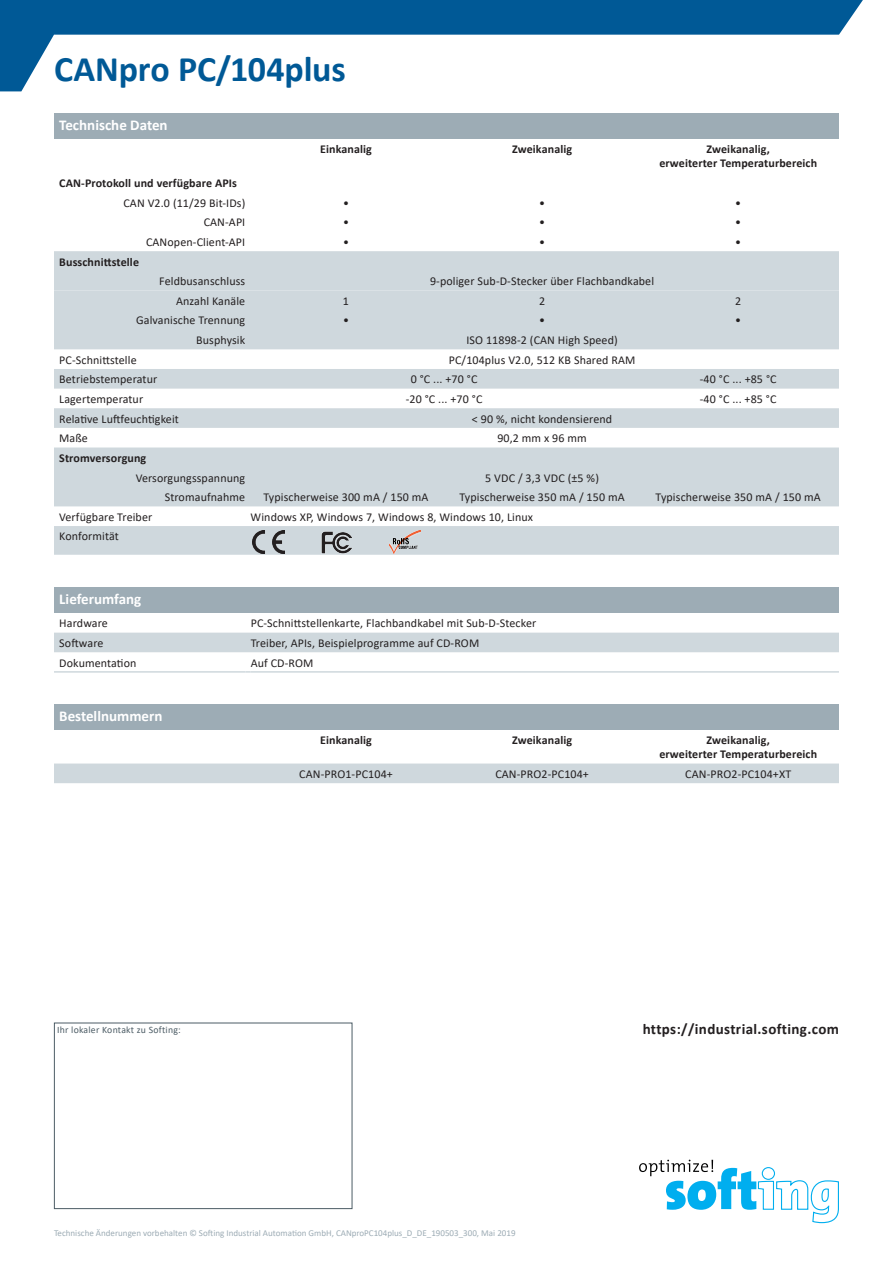
<style>
.page{position:relative;width:893px;height:1263px;background:#fff}
.page>*{position:absolute;margin:0;border:0;box-sizing:border-box;transform-origin:0 0}
.t1{font:700 36px "Calibri";letter-spacing:-.005em;color:#005996}
.t2{font:700 15px "Calibri";color:#fff}
.t3{font:700 15px "Calibri";letter-spacing:.025em;color:#231f20}
.t4{font:12px "Calibri";letter-spacing:.01em;color:#231f20}
.t5{font:700 12px/14.4px "Calibri";letter-spacing:.01em;color:#231f20;text-align:center}
.t6{font:9.75px "Calibri";letter-spacing:.025em;color:#4c5c65}
.t7{font:9px "Calibri";color:#9dacb5}
</style>
<div class="page">
<svg style="left:0;top:0;width:863px;height:91px"></svg>
<div style="left:54px;top:1022px;width:298px;height:187px;background:#fff;border:1px solid #4c5c65"></div>
<svg style="left:639px;top:1160px;width:200px;height:63px"></svg>
<div style="left:54px;top:113px;width:785px;height:26px;background:#9dacb5"></div>
<div style="left:54px;top:251px;width:785px;height:39px;background:#cfd8dd"></div>
<svg style="left:54px;top:290px;width:785px;height:265px;fill:#cfd8dd"></svg>
<div style="left:54px;top:704px;width:785px;height:25px;background:#9dacb5"></div>
<div style="left:54px;top:763px;width:785px;height:20px;background:#cfd8dd"></div>
<div style="left:54px;top:587px;width:785px;height:26px;background:#9dacb5"></div>
<div style="left:54px;top:633px;width:785px;height:19px;background:#cfd8dd"></div>
<hr style="left:54px;top:671px;width:191px;height:2px;background:#cfd8dd">
<svg style="left:245px;top:671px;width:6px;height:2px"></svg>
<hr style="left:251px;top:671px;width:588px;height:2px;background:#cfd8dd">
<img style="left:253px;top:530px;width:32px;height:23px">
<img style="left:389px;top:530px;width:32px;height:24px">
<img style="left:320px;top:530px;width:34px;height:24px">
<h1 class="t1" style="left:54px;top:44px;width:293px">CANpro PC/104plus</h1>
<p class="t2" style="left:59px;top:114px;width:110px">Technische Daten</p>
<p class="t5" style="left:320px;top:142px;width:53px">Einkanalig</p>
<p class="t5" style="left:512px;top:142px;width:62px">Zweikanalig</p>
<p class="t5" style="left:659px;top:142px;width:159px">Zweikanalig,<br>erweiterter Temperaturbereich</p>
<p class="t5" style="left:59px;top:176px;width:179px">CAN-Protokoll und verfügbare APIs</p>
<p class="t4" style="left:123px;top:194px;width:123px">CAN V2.0 (11/29 Bit-IDs)</p>
<p class="t4" style="left:343px;top:194px;width:7px">•</p>
<p class="t4" style="left:539px;top:194px;width:7px">•</p>
<p class="t4" style="left:735px;top:194px;width:7px">•</p>
<p class="t4" style="left:204px;top:214px;width:43px">CAN-API</p>
<p class="t4" style="left:343px;top:214px;width:7px">•</p>
<p class="t4" style="left:539px;top:214px;width:7px">•</p>
<p class="t4" style="left:735px;top:214px;width:7px">•</p>
<p class="t4" style="left:146px;top:234px;width:101px">CANopen-Client-API</p>
<p class="t4" style="left:343px;top:234px;width:7px">•</p>
<p class="t4" style="left:539px;top:234px;width:7px">•</p>
<p class="t4" style="left:735px;top:234px;width:7px">•</p>
<p class="t5" style="left:59px;top:254px;width:81px">Busschnittstelle</p>
<p class="t4" style="left:159px;top:273px;width:88px">Feldbusanschluss</p>
<p class="t4" style="left:430px;top:273px;width:226px">9-poliger Sub-D-Stecker über Flachbandkabel</p>
<p class="t4" style="left:176px;top:292px;width:71px">Anzahl Kanäle</p>
<p class="t4" style="left:343px;top:292px;width:8px">1</p>
<p class="t4" style="left:539px;top:292px;width:8px">2</p>
<p class="t4" style="left:735px;top:292px;width:8px">2</p>
<p class="t4" style="left:136px;top:312px;width:111px">Galvanische Trennung</p>
<p class="t4" style="left:343px;top:312px;width:7px">•</p>
<p class="t4" style="left:539px;top:312px;width:7px">•</p>
<p class="t4" style="left:735px;top:312px;width:7px">•</p>
<p class="t4" style="left:196px;top:332px;width:51px">Busphysik</p>
<p class="t4" style="left:466px;top:332px;width:153px">ISO 11898-2 (CAN High Speed)</p>
<p class="t4" style="left:59px;top:351px;width:79px">PC-Schnittstelle</p>
<p class="t4" style="left:449px;top:351px;width:188px">PC/104plus V2.0, 512 KB Shared RAM</p>
<p class="t4" style="left:59px;top:371px;width:100px">Betriebstemperatur</p>
<p class="t4" style="left:411px;top:371px;width:68px">0 °C ... +70 °C</p>
<p class="t4" style="left:700px;top:371px;width:78px">-40 °C ... +85 °C</p>
<p class="t4" style="left:59px;top:391px;width:85px">Lagertemperatur</p>
<p class="t4" style="left:406px;top:391px;width:78px">-20 °C ... +70 °C</p>
<p class="t4" style="left:700px;top:391px;width:78px">-40 °C ... +85 °C</p>
<p class="t4" style="left:59px;top:410px;width:121px">Relative Luftfeuchtigkeit</p>
<p class="t4" style="left:472px;top:410px;width:142px">&lt; 90 %, nicht kondensierend</p>
<p class="t4" style="left:59px;top:430px;width:30px">Maße</p>
<p class="t4" style="left:497px;top:430px;width:91px">90,2 mm x 96 mm</p>
<p class="t5" style="left:59px;top:450px;width:89px">Stromversorgung</p>
<p class="t4" style="left:136px;top:469px;width:111px">Versorgungsspannung</p>
<p class="t4" style="left:485px;top:469px;width:115px">5 VDC / 3,3 VDC (±5 %)</p>
<p class="t4" style="left:165px;top:489px;width:82px">Stromaufnahme</p>
<p class="t4" style="left:263px;top:489px;width:167px">Typischerweise 300 mA / 150 mA</p>
<p class="t4" style="left:459px;top:489px;width:167px">Typischerweise 350 mA / 150 mA</p>
<p class="t4" style="left:656px;top:489px;width:167px">Typischerweise 350 mA / 150 mA</p>
<p class="t4" style="left:59px;top:508px;width:95px">Verfügbare Treiber</p>
<p class="t4" style="left:251px;top:508px;width:284px">Windows XP, Windows 7, Windows 8, Windows 10, Linux</p>
<p class="t4" style="left:59px;top:528px;width:61px">Konformität</p>
<p class="t2" style="left:59px;top:588px;width:84px">Lieferumfang</p>
<p class="t4" style="left:59px;top:615px;width:50px">Hardware</p>
<p class="t4" style="left:251px;top:615px;width:287px">PC-Schnittstellenkarte, Flachbandkabel mit Sub-D-Stecker</p>
<p class="t4" style="left:59px;top:635px;width:46px">Software</p>
<p class="t4" style="left:251px;top:635px;width:230px">Treiber, APIs, Beispielprogramme auf CD-ROM</p>
<p class="t4" style="left:59px;top:654px;width:79px">Dokumentation</p>
<p class="t4" style="left:251px;top:654px;width:64px">Auf CD-ROM</p>
<p class="t2" style="left:59px;top:705px;width:105px">Bestellnummern</p>
<p class="t6" style="left:57px;top:1023px;width:125px">Ihr lokaler Kontakt zu Softing:</p>
<p class="t5" style="left:320px;top:732px;width:53px">Einkanalig</p>
<p class="t5" style="left:512px;top:732px;width:62px">Zweikanalig</p>
<p class="t5" style="left:659px;top:732px;width:159px">Zweikanalig,<br>erweiterter Temperaturbereich</p>
<p class="t4" style="left:299px;top:765px;width:95px">CAN-PRO1-PC104+</p>
<p class="t4" style="left:495px;top:765px;width:95px">CAN-PRO2-PC104+</p>
<p class="t4" style="left:685px;top:765px;width:107px">CAN-PRO2-PC104+XT</p>
<p class="t3" style="left:643px;top:1018px;width:198px">https://industrial.softing.com</p>
<p class="t7" style="left:54px;top:1226px;width:463px">Technische Änderungen vorbehalten © Softing Industrial Automation GmbH, CANproPC104plus_D_DE_190503_300, Mai 2019</p>
</div>
